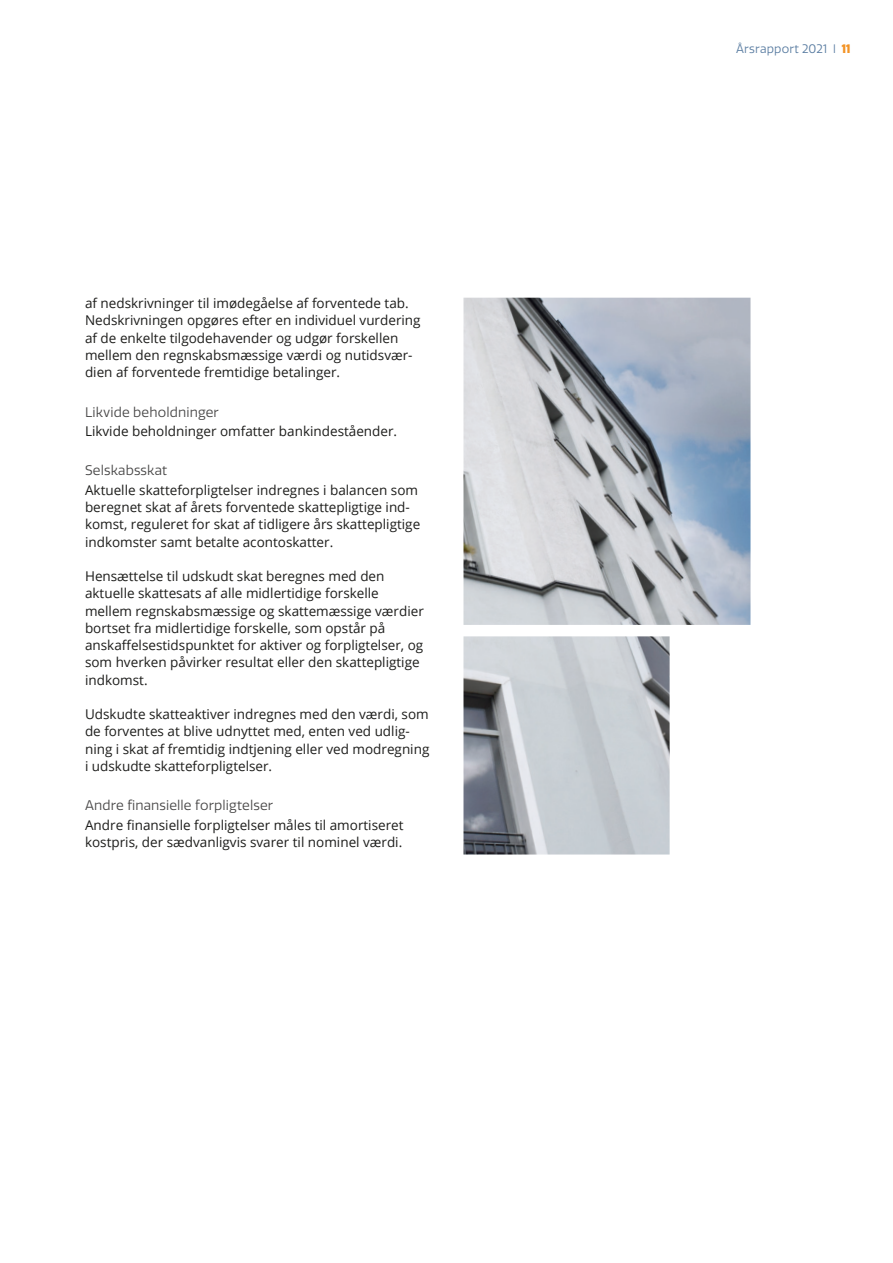
<style>
.page{position:relative;width:893px;height:1263px;background:#fff}
.page>*{position:absolute;margin:0;border:0;box-sizing:border-box;transform-origin:0 0}
.Brødtekst_løs{font:13.5px/17.2px "Open Sans";color:#1d1d1b}
.Afsnit_niveau_3{font:13.5px "Quatro";letter-spacing:.01em;color:#484747}
.t1{font:12px "Quatro";letter-spacing:.015em;color:#597ca1}
.s1{font-weight:900;color:#f39426}
</style>
<div class="page">
<img style="left:463px;top:298px;width:287px;height:556px">
<p class="Brødtekst_løs" style="left:85px;top:294px;width:337px">af nedskrivninger til imødegåelse af forventede tab.<br>Nedskrivningen opgøres efter en individuel vurdering af de enkelte tilgodehavender og udgør forskellen mellem den regnskabsmæssige værdi og nutidsvær&shy;dien af forventede fremtidige betalinger.</p>
<p class="Afsnit_niveau_3" style="left:85px;top:404px;width:135px">Likvide beholdninger</p>
<p class="Brødtekst_løs" style="left:85px;top:422px;width:314px">Likvide beholdninger omfatter bankindeståender.</p>
<p class="Afsnit_niveau_3" style="left:85px;top:463px;width:84px">Selskabsskat</p>
<p class="Brødtekst_løs" style="left:85px;top:481px;width:337px">Aktuelle skatteforpligtelser indregnes i balancen som beregnet skat af årets forventede skattepligtige ind&shy;komst, reguleret for skat af tidligere års skattepligtige indkomster samt betalte acontoskatter.</p>
<p class="Brødtekst_løs" style="left:85px;top:567px;width:340px">Hensættelse til udskudt skat beregnes med den aktuelle skattesats af alle midlertidige forskelle mellem regnskabsmæssige og skattemæssige værdier bortset fra midlertidige forskelle, som opstår på anskaffelsestidspunktet for aktiver og forpligtelser, og som hverken påvirker resultat eller den skattepligtige indkomst.</p>
<p class="Brødtekst_løs" style="left:85px;top:705px;width:346px">Udskudte skatteaktiver indregnes med den værdi, som de forventes at blive udnyttet med, enten ved udlig&shy;ning i skat af fremtidig indtjening eller ved modregning i udskudte skatteforpligtelser.</p>
<p class="Afsnit_niveau_3" style="left:85px;top:798px;width:190px">Andre finansielle forpligtelser</p>
<p class="Brødtekst_løs" style="left:85px;top:816px;width:320px">Andre finansielle forpligtelser måles til amortiseret kostpris, der sædvanligvis svarer til nominel værdi.</p>
<p class="t1" style="left:736px;top:42px;width:116px">Årsrapport 2021 I <span class="s1">11</span></p>
</div>
